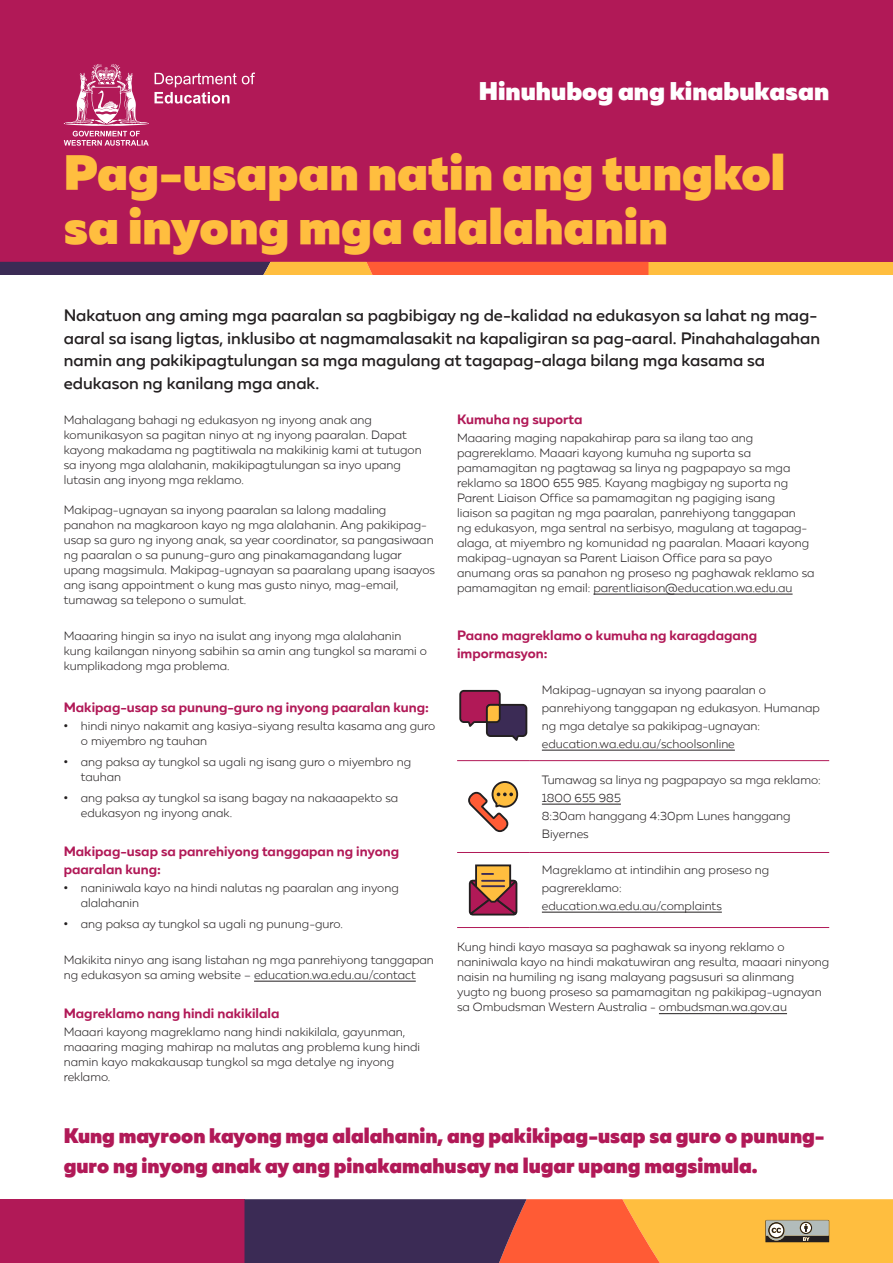
<style>
.page{position:relative;width:893px;height:1263px;background:#fff}
.page>*{position:absolute;margin:0;border:0;box-sizing:border-box;transform-origin:0 0}
.Heading_1{font:900 49.5px/54px "Muller DOE";color:#ffbe3f}
.Bullet_List{font:900 25.5px "Muller DOE";color:#fff}
.t1{font:900 21px/30px "Muller DOE";color:#b11957}
.Intro_Para{font:500 16.5px/22.5px "Muller DOE";color:#231f20}
.Heading_2{font:700 13.5px/18px "Muller DOE";color:#b11957}
.Body_Copy{font:300 12px/15px "Muller DOE";color:#231f20}
.s1{font-family:"Arial";font-weight:400}
</style>
<div class="page">
<div style="left:0;top:0;width:893px;height:262px;background:#b11957"></div>
<div style="left:648px;top:262px;width:245px;height:13px;background:#ffbe3f"></div>
<svg style="left:0;top:262px;width:648px;height:13px;background:#ae5643"></svg>
<div style="left:0;top:1199px;width:244px;height:64px;background:#b11957"></div>
<hr style="left:254px;top:981px;width:162px;height:1px;background:#231f20">
<hr style="left:593px;top:594px;width:200px;height:1px;background:#231f20">
<hr style="left:659px;top:1013px;width:128px;height:1px;background:#231f20">
<hr style="left:457px;top:760px;width:72px;height:1px;background:#b11957">
<hr style="left:529px;top:760px;width:300px;height:1px;background:#b11957">
<hr style="left:457px;top:852px;width:72px;height:1px;background:#b11957">
<hr style="left:529px;top:852px;width:300px;height:1px;background:#b11957">
<hr style="left:457px;top:927px;width:72px;height:1px;background:#b11957">
<hr style="left:529px;top:927px;width:300px;height:1px;background:#b11957">
<svg style="left:459px;top:690px;width:69px;height:51px"></svg>
<hr style="left:542px;top:750px;width:193px;height:1px;background:#231f20">
<svg style="left:468px;top:781px;width:51px;height:51px"></svg>
<hr style="left:542px;top:804px;width:79px;height:1px;background:#231f20">
<svg style="left:468px;top:864px;width:50px;height:51px;background:#ae6857"></svg>
<hr style="left:542px;top:912px;width:180px;height:1px;background:#231f20">
<svg style="left:64px;top:64px;width:191px;height:82px"></svg>
<svg style="left:244px;top:1199px;width:649px;height:64px;background:#aa6c49"></svg>
<p class="Bullet_List" style="left:479px;top:75px;width:352px">Hinuhubog ang kinabukasan</p>
<p class="Heading_1" style="left:64px;top:146px;width:723px">Pag-usapan natin ang tungkol sa inyong mga alalahanin</p>
<p class="Intro_Para" style="left:64px;top:304px;width:758px">Nakatuon ang aming mga paaralan sa pagbibigay ng de-kalidad na edukasyon sa lahat ng mag&shy;aaral sa isang ligtas, inklusibo at nagmamalasakit na kapaligiran sa pag-aaral. Pinahahalagahan namin ang pakikipagtulungan sa mga magulang at tagapag-alaga bilang mga kasama sa edukason ng kanilang mga anak.</p>
<p class="Body_Copy" style="left:64px;top:412px;width:359px">Mahalagang bahagi ng edukasyon ng inyong anak ang komunikasyon sa pagitan ninyo at ng inyong paaralan. Dapat kayong makadama ng pagtitiwala na makikinig kami at tutugon sa inyong mga alalahanin, makikipagtulungan sa inyo upang lutasin ang inyong mga reklamo.</p>
<p class="Body_Copy" style="left:64px;top:502px;width:373px">Makipag-ugnayan sa inyong paaralan sa lalong madaling panahon na magkaroon kayo ng mga alalahanin. Ang pakikipag&shy;usap sa guro ng inyong anak, sa year coordinator, sa pangasiwaan ng paaralan o sa punung-guro ang pinakamagandang lugar upang magsimula. Makipag-ugnayan sa paaralang upang isaayos ang isang appointment o kung mas gusto ninyo, mag-email, tumawag sa telepono o sumulat.</p>
<p class="Body_Copy" style="left:64px;top:628px;width:365px">Maaaring hingin sa inyo na isulat ang inyong mga alalahanin kung kailangan ninyong sabihin sa amin ang tungkol sa marami o kumplikadong mga problema.</p>
<p class="Heading_2" style="left:64px;top:698px;width:367px">Makipag-usap sa punung-guro ng inyong paaralan kung:</p>
<p class="Body_Copy" style="left:81px;top:718px;width:356px;text-indent:-17px"><span class="s1">•</span> hindi ninyo nakamit ang kasiya-siyang resulta kasama ang guro o miyembro ng tauhan</p>
<p class="Body_Copy" style="left:81px;top:754px;width:332px;text-indent:-17px"><span class="s1">•</span> ang paksa ay tungkol sa ugali ng isang guro o miyembro ng tauhan</p>
<p class="Body_Copy" style="left:81px;top:790px;width:319px;text-indent:-17px"><span class="s1">•</span> ang paksa ay tungkol sa isang bagay na nakaaapekto sa edukasyon ng inyong anak.</p>
<p class="Heading_2" style="left:64px;top:842px;width:337px">Makipag-usap sa panrehiyong tanggapan ng inyong paaralan kung:</p>
<p class="Body_Copy" style="left:81px;top:880px;width:319px;text-indent:-17px"><span class="s1">•</span> naniniwala kayo na hindi nalutas ng paaralan ang inyong alalahanin</p>
<p class="Body_Copy" style="left:64px;top:916px;width:281px"><span class="s1">•</span> ang paksa ay tungkol sa ugali ng punung-guro.</p>
<p class="Body_Copy" style="left:64px;top:952px;width:372px">Makikita ninyo ang isang listahan ng mga panrehiyong tanggapan ng edukasyon sa aming website – education.wa.edu.au/contact</p>
<p class="Heading_2" style="left:64px;top:1004px;width:217px">Magreklamo nang hindi nakikilala</p>
<p class="Body_Copy" style="left:64px;top:1024px;width:358px">Maaari kayong magreklamo nang hindi nakikilala, gayunman, maaaring maging mahirap na malutas ang problema kung hindi namin kayo makakausap tungkol sa mga detalye ng inyong reklamo.</p>
<p class="Heading_2" style="left:457px;top:410px;width:127px">Kumuha ng suporta</p>
<p class="Body_Copy" style="left:457px;top:430px;width:359px">Maaaring maging napakahirap para sa ilang tao ang pagrereklamo. Maaari kayong kumuha ng suporta sa pamamagitan ng pagtawag sa linya ng pagpapayo sa mga reklamo sa 1800 655 985. Kayang magbigay ng suporta ng Parent Liaison Office sa pamamagitan ng pagiging isang<br>liaison sa pagitan ng mga paaralan, panrehiyong tanggapan<br>ng edukasyon, mga sentral na serbisyo, magulang at tagapag&shy;alaga, at miyembro ng komunidad ng paaralan. Maaari kayong makipag-ugnayan sa Parent Liaison Office para sa payo anumang oras sa panahon ng proseso ng paghawak reklamo sa pamamagitan ng email: parentliaison@education.wa.edu.au</p>
<p class="Heading_2" style="left:457px;top:626px;width:302px">Paano magreklamo o kumuha ng karagdagang impormasyon:</p>
<p class="Body_Copy" style="left:542px;top:681px;width:279px;line-height:18px">Makipag-ugnayan sa inyong paaralan o panrehiyong tanggapan ng edukasyon. Humanap ng mga detalye sa pakikipag-ugnayan: education.wa.edu.au/schoolsonline</p>
<p class="Body_Copy" style="left:542px;top:771px;width:280px;line-height:18px">Tumawag sa linya ng pagpapayo sa mga reklamo:<br>1800 655 985<br>8:30am hanggang 4:30pm Lunes hanggang<br>Biyernes</p>
<p class="Body_Copy" style="left:542px;top:861px;width:229px;line-height:18px">Magreklamo at intindihin ang proseso ng pagrereklamo: education.wa.edu.au/complaints</p>
<p class="Body_Copy" style="left:457px;top:940px;width:374px">Kung hindi kayo masaya sa paghawak sa inyong reklamo o naniniwala kayo na hindi makatuwiran ang resulta, maaari ninyong naisin na humiling ng isang malayang pagsusuri sa alinmang yugto ng buong proseso sa pamamagitan ng pakikipag-ugnayan sa Ombudsman Western Australia - ombudsman.wa.gov.au</p>
<p class="t1" style="left:64px;top:1120px;width:762px">Kung mayroon kayong mga alalahanin, ang pakikipag-usap sa guro o punung&shy;guro ng inyong anak ay ang pinakamahusay na lugar upang magsimula.</p>
</div>
